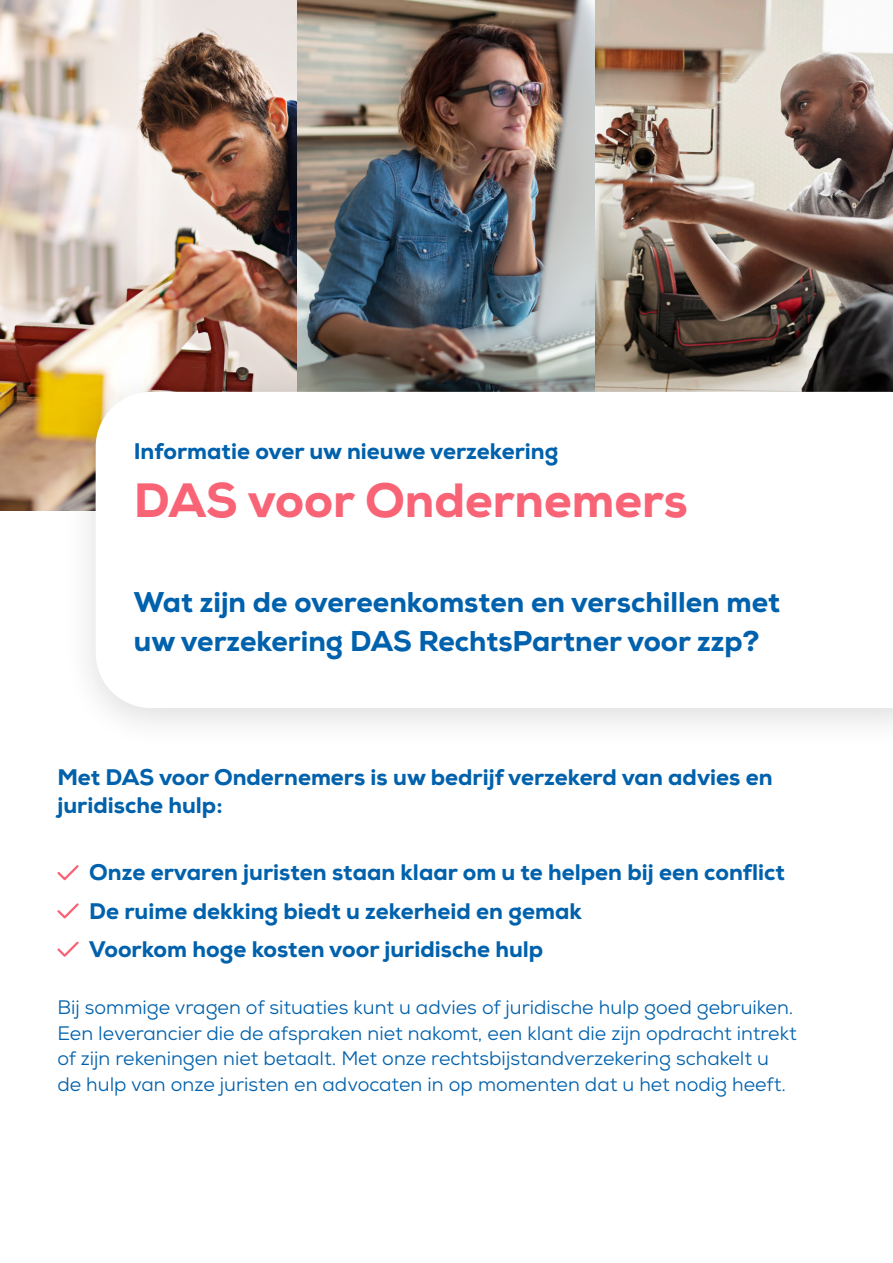
<style>
.page{position:relative;width:893px;height:1263px;background:#fff}
.page>*{position:absolute;margin:0;border:0;box-sizing:border-box;transform-origin:0 0}
.Intro{font:800 48px "Nexa";color:#f86476}
.Intro-2{font:800 28.5px "Nexa";color:#0061ac}
.Intro-3{font:800 22.5px/28.7px "Nexa";color:#0061ac}
.Intro_book{font:19.5px/25.5px "Nexa";color:#0061ac}
</style>
<div class="page">
<img style="left:0;top:0;width:297px;height:510px">
<img style="left:297px;top:0;width:596px;height:367px">
<svg style="left:57px;top:865px;width:22px;height:16px"></svg>
<svg style="left:57px;top:903px;width:22px;height:16px"></svg>
<svg style="left:57px;top:941px;width:22px;height:16px"></svg>
<div style="left:62px;top:367px;width:831px;height:383px;background:#231f20;opacity:.15"></div>
<svg style="left:96px;top:392px;width:797px;height:316px"></svg>
<p class="Intro-3" style="left:134px;top:437px;width:426px">Informatie over uw nieuwe verzekering</p>
<p class="Intro" style="left:134px;top:469px;width:556px">DAS voor Ondernemers</p>
<p class="Intro-2" style="left:134px;top:584px;width:648px">Wat zijn de overeenkomsten en verschillen met</p>
<p class="Intro-2" style="left:134px;top:623px;width:627px">uw verzekering DAS RechtsPartner voor zzp?</p>
<p class="Intro-3" style="left:57px;top:762px;width:717px">Met DAS voor Ondernemers is uw bedrijf verzekerd van advies en juridische hulp:</p>
<p class="Intro-3" style="left:89px;top:858px;width:697px">Onze ervaren juristen staan klaar om u te helpen bij een conflict</p>
<p class="Intro-3" style="left:89px;top:896px;width:494px">De ruime dekking biedt u zekerheid en gemak</p>
<p class="Intro-3" style="left:89px;top:935px;width:456px">Voorkom hoge kosten voor juridische hulp</p>
<p class="Intro_book" style="left:57px;top:995px;width:741px">Bij sommige vragen of situaties kunt u advies of juridische hulp goed gebruiken.<br>Een leverancier die de afspraken niet nakomt, een klant die zijn opdracht intrekt of zijn rekeningen niet betaalt. Met onze rechtsbijstandverzekering schakelt u de hulp van onze juristen en advocaten in op momenten dat u het nodig heeft.</p>
</div>
